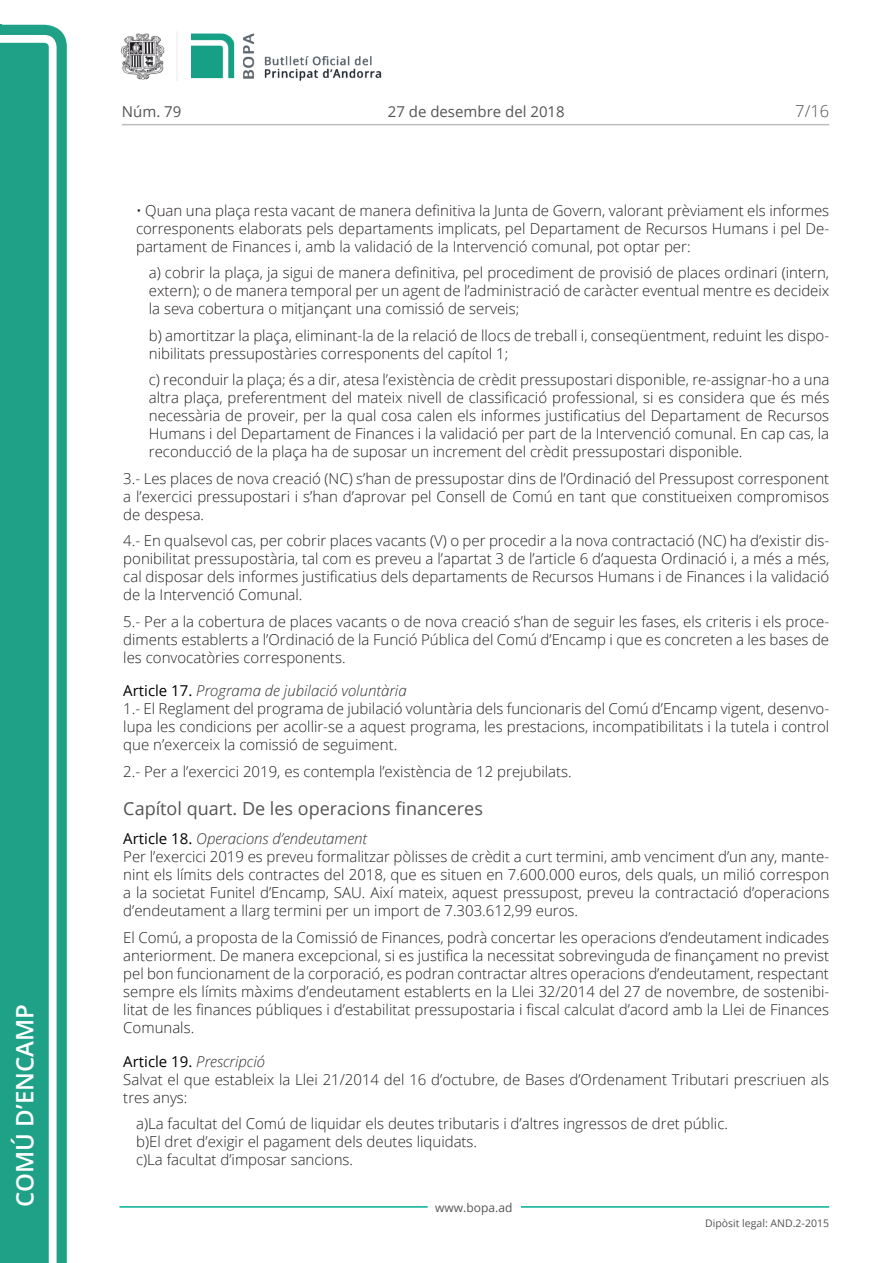
<style>
.page{position:relative;width:893px;height:1263px;background:#fff}
.page>*{position:absolute;margin:0;border:0;box-sizing:border-box;transform-origin:0 0}
.t1{font:600 24px "Open Sans";color:#fff}
.Titol_6{font:18px "Open Sans";color:#545454}
.t2{font:300 16.5px "Open Sans";color:#545454}
.Body_text{font:300 15px/18px "Open Sans";color:#231f20;text-align:justify}
.Body_text_ii{font:300 15px/18px "Open Sans";color:#231f20;text-align:justify}
.Body_text_i{font:300 15px/18px "Open Sans";color:#231f20;text-align:justify}
.Body_text_NOS{font:300 15px "Open Sans";color:#231f20}
.Titol_7{font:italic 300 15px "Open Sans";color:#303030}
.t3{font:15px "Open Sans";color:#545454}
.t4{font:12px "Open Sans";color:#545454}
.t5{font:10.5px "Open Sans";color:#545454}
.s1{font-weight:400;font-style:normal;color:#000}
</style>
<div class="page">
<svg style="left:0;top:25px;width:67px;height:1238px;fill:#1ea187"></svg>
<div style="left:0;top:43px;width:49px;height:1220px;background:#1ea187"></div>
<img style="left:122px;top:32px;width:260px;height:49px">
<hr style="left:119px;top:1206px;width:309px;height:2px;background:#00ae91">
<hr style="left:521px;top:1206px;width:308px;height:2px;background:#00ae91">
<hr style="left:122px;top:124px;width:707px;height:1px;background:#bcbdc0">
<h1 class="t1" style="left:8px;top:1207px;width:204px;rotate:-90deg">Comú d’Encamp</h1>
<p class="t3" style="left:122px;top:102px;width:61px">Núm. 79</p>
<p class="t3" style="left:388px;top:102px;width:178px">27 de desembre del 2018</p>
<p class="t2" style="left:795px;top:100px;width:35px">7/16</p>
<p class="Body_text_i" style="left:136px;top:201px;width:695px">• Quan una plaça resta vacant de manera definitiva la Junta de Govern, valorant prèviament els informes corresponents elaborats pels departaments implicats, pel Departament de Recursos Humans i pel De&shy;partament de Finances i, amb la validació de la Intervenció comunal, pot optar per:</p>
<p class="Body_text_ii" style="left:149px;top:263px;width:682px">a) cobrir la plaça, ja sigui de manera definitiva, pel procediment de provisió de places ordinari (intern, extern); o de manera temporal per un agent de l’administració de caràcter eventual mentre es decideix la seva cobertura o mitjançant una comissió de serveis;</p>
<p class="Body_text_ii" style="left:149px;top:326px;width:682px">b) amortitzar la plaça, eliminant-la de la relació de llocs de treball i, conseqüentment, reduint les dispo&shy;nibilitats pressupostàries corresponents del capítol 1;</p>
<p class="Body_text_ii" style="left:149px;top:370px;width:682px">c) reconduir la plaça; és a dir, atesa l’existència de crèdit pressupostari disponible, re-assignar-ho a una altra plaça, preferentment del mateix nivell de classificació professional, si es considera que és més necessària de proveir, per la qual cosa calen els informes justificatius del Departament de Recursos Humans i del Departament de Finances i la validació per part de la Intervenció comunal. En cap cas, la reconducció de la plaça ha de suposar un increment del crèdit pressupostari disponible.</p>
<p class="Body_text" style="left:123px;top:469px;width:707px">3.- Les places de nova creació (NC) s’han de pressupostar dins de l’Ordinació del Pressupost corresponent a l’exercici pressupostari i s’han d’aprovar pel Consell de Comú en tant que constitueixen compromisos de despesa.</p>
<p class="Body_text" style="left:123px;top:531px;width:707px">4.- En qualsevol cas, per cobrir places vacants (V) o per procedir a la nova contractació (NC) ha d’existir dis&shy;ponibilitat pressupostària, tal com es preveu a l’apartat 3 de l’article 6 d’aquesta Ordinació i, a més a més, cal disposar dels informes justificatius dels departaments de Recursos Humans i de Finances i la validació de la Intervenció Comunal.</p>
<p class="Body_text" style="left:123px;top:612px;width:707px">5.- Per a la cobertura de places vacants o de nova creació s’han de seguir les fases, els criteris i els proce&shy;diments establerts a l’Ordinació de la Funció Pública del Comú d’Encamp i que es concreten a les bases de les convocatòries corresponents.</p>
<p class="Titol_7" style="left:123px;top:681px;width:285px"><span class="s1">Article 17.</span> Programa de jubilació voluntària</p>
<p class="Body_text" style="left:123px;top:700px;width:707px">1.- El Reglament del programa de jubilació voluntària dels funcionaris del Comú d’Encamp vigent, desenvo&shy;lupa les condicions per acollir-se a aquest programa, les prestacions, incompatibilitats i la tutela i control que n’exerceix la comissió de seguiment.</p>
<p class="Body_text" style="left:123px;top:762px;width:450px">2.- Per a l’exercici 2019, es contempla l’existència de 12 prejubilats.</p>
<p class="Titol_6" style="left:123px;top:796px;width:361px">Capítol quart. De les operacions financeres</p>
<p class="Titol_7" style="left:123px;top:829px;width:245px"><span class="s1">Article 18.</span> Operacions d’endeutament</p>
<p class="Body_text" style="left:123px;top:848px;width:707px">Per l’exercici 2019 es preveu formalitzar pòlisses de crèdit a curt termini, amb venciment d’un any, mante&shy;nint els límits dels contractes del 2018, que es situen en 7.600.000 euros, dels quals, un milió correspon a la societat Funitel d’Encamp, SAU. Així mateix, aquest pressupost, preveu la contractació d’operacions d’endeutament a llarg termini per un import de 7.303.612,99 euros.</p>
<p class="Body_text" style="left:123px;top:928px;width:707px">El Comú, a proposta de la Comissió de Finances, podrà concertar les operacions d’endeutament indicades anteriorment. De manera excepcional, si es justifica la necessitat sobrevinguda de finançament no previst pel bon funcionament de la corporació, es podran contractar altres operacions d’endeutament, respectant sempre els límits màxims d’endeutament establerts en la Llei 32/2014 del 27 de novembre, de sostenibi&shy;litat de les finances públiques i d’estabilitat pressupostaria i fiscal calculat d’acord amb la Llei de Finances Comunals.</p>
<p class="Titol_7" style="left:123px;top:1051px;width:143px"><span class="s1">Article 19.</span> Prescripció</p>
<p class="Body_text" style="left:123px;top:1070px;width:707px">Salvat el que estableix la Llei 21/2014 del 16 d’octubre, de Bases d’Ordenament Tributari prescriuen als tres anys:</p>
<p class="Body_text_NOS" style="left:136px;top:1113px;width:593px">a)La facultat del Comú de liquidar els deutes tributaris i d’altres ingressos de dret públic.</p>
<p class="Body_text_NOS" style="left:136px;top:1131px;width:343px">b)El dret d’exigir el pagament dels deutes liquidats.</p>
<p class="Body_text_i" style="left:136px;top:1150px;width:219px">c)La facultat d’imposar sancions.</p>
<p class="t4" style="left:435px;top:1199px;width:79px">www.bopa.ad</p>
<p class="t5" style="left:705px;top:1216px;width:125px">Dipòsit legal: AND.2-2015</p>
</div>
